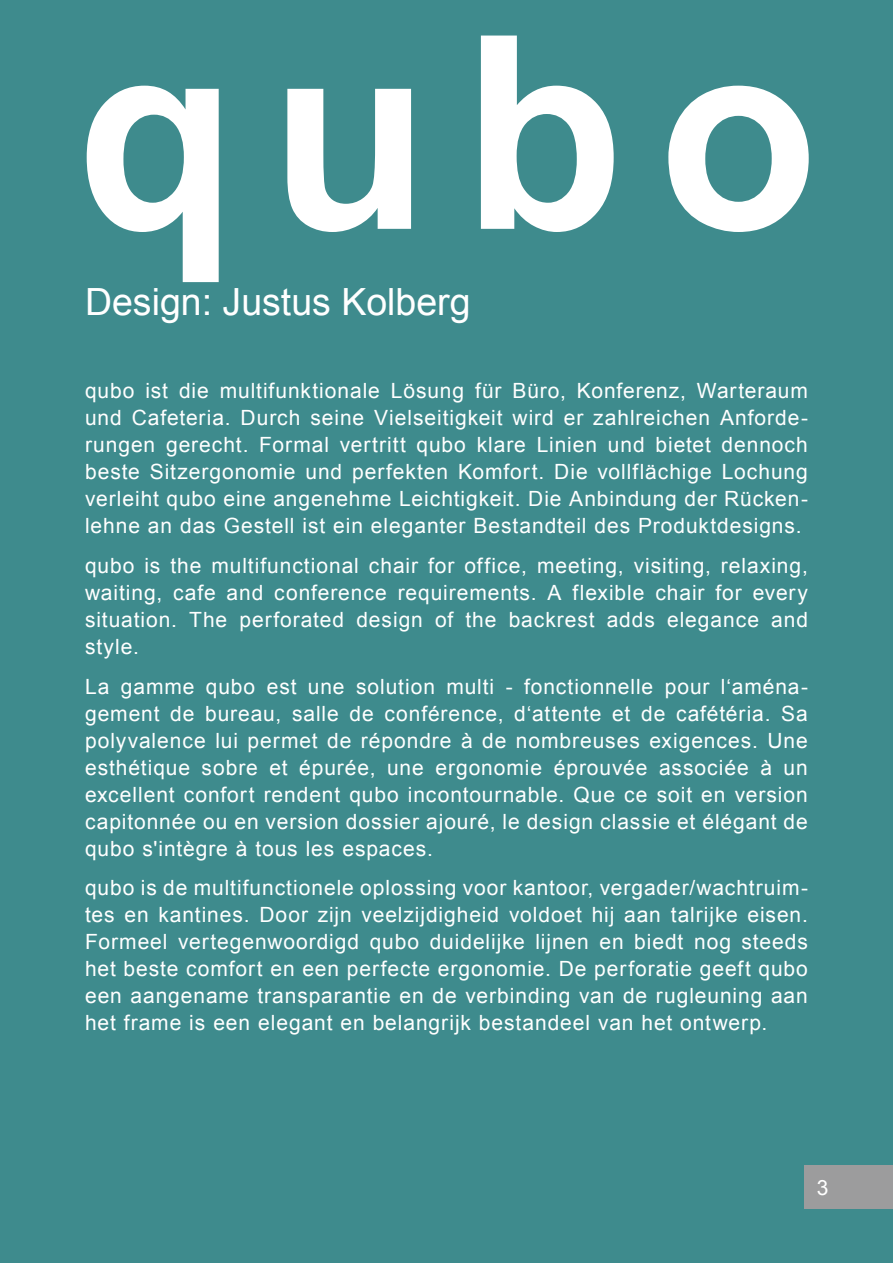
<style>
.page{position:relative;width:893px;height:1263px;background:#fff}
.page>*{position:absolute;margin:0;border:0;box-sizing:border-box;transform-origin:0 0}
.t1{font:700 270px "Arial";color:#fff}
.t2{font:37.5px "Arial";color:#fff}
.t3{font:21px/27px "Arial";letter-spacing:.045em;color:#fff;text-align:justify}
.t4{font:700 16.5px "Arial";color:#fff}
</style>
<div class="page">
<div style="left:1px;top:0;width:892px;height:1263px;background:#3e8b8d"></div>
<div style="left:804px;top:1165px;width:89px;height:44px;background:#9c9c9d"></div>
<h1 class="t1" style="left:75px;top:-44px;width:744px">qubo</h1>
<h2 class="t2" style="left:85px;top:277px;width:387px">Design: Justus Kolberg</h2>
<p class="t3" style="left:85px;top:377px;width:724px">qubo ist die multifunktionale Lösung für Büro, Konferenz, Warteraum und Cafeteria. Durch seine Vielseitigkeit wird er zahlreichen Anforde&shy;rungen gerecht. Formal vertritt qubo klare Linien und bietet dennoch beste Sitzergonomie und perfekten Komfort. Die vollflächige Lochung verleiht qubo eine angenehme Leichtigkeit. Die Anbindung der Rücken&shy;lehne an das Gestell ist ein eleganter Bestandteil des Produktdesigns.</p>
<p class="t3" style="left:85px;top:552px;width:724px">qubo is the multifunctional chair for office, meeting, visiting, relaxing, waiting, cafe and conference requirements. A flexible chair for every situation. The perforated design of the backrest adds elegance and style.</p>
<p class="t3" style="left:85px;top:673px;width:724px">La gamme qubo est une solution multi - fonctionnelle pour l‘aména&shy;gement de bureau, salle de conférence, d‘attente et de cafétéria. Sa polyvalence lui permet de répondre à de nombreuses exigences. Une esthétique sobre et épurée, une ergonomie éprouvée associée à un excellent confort rendent qubo incontournable. Que ce soit en version capitonnée ou en version dossier ajouré, le design classie et élégant de qubo s'intègre à tous les espaces.</p>
<p class="t3" style="left:85px;top:875px;width:724px">qubo is de multifunctionele oplossing voor kantoor, vergader/wachtruim&shy;tes en kantines. Door zijn veelzijdigheid voldoet hij aan talrijke eisen.<br>Formeel vertegenwoordigd qubo duidelijke lijnen en biedt nog steeds het beste comfort en een perfecte ergonomie. De perforatie geeft qubo een aangename transparantie en de verbinding van de rugleuning aan het frame is een elegant en belangrijk bestandeel van het ontwerp.</p>
<p class="t3" style="left:817px;top:1174px;width:13px">3</p>
<p class="t4" style="left:819px;top:1182px;width:11px">3</p>
</div>
